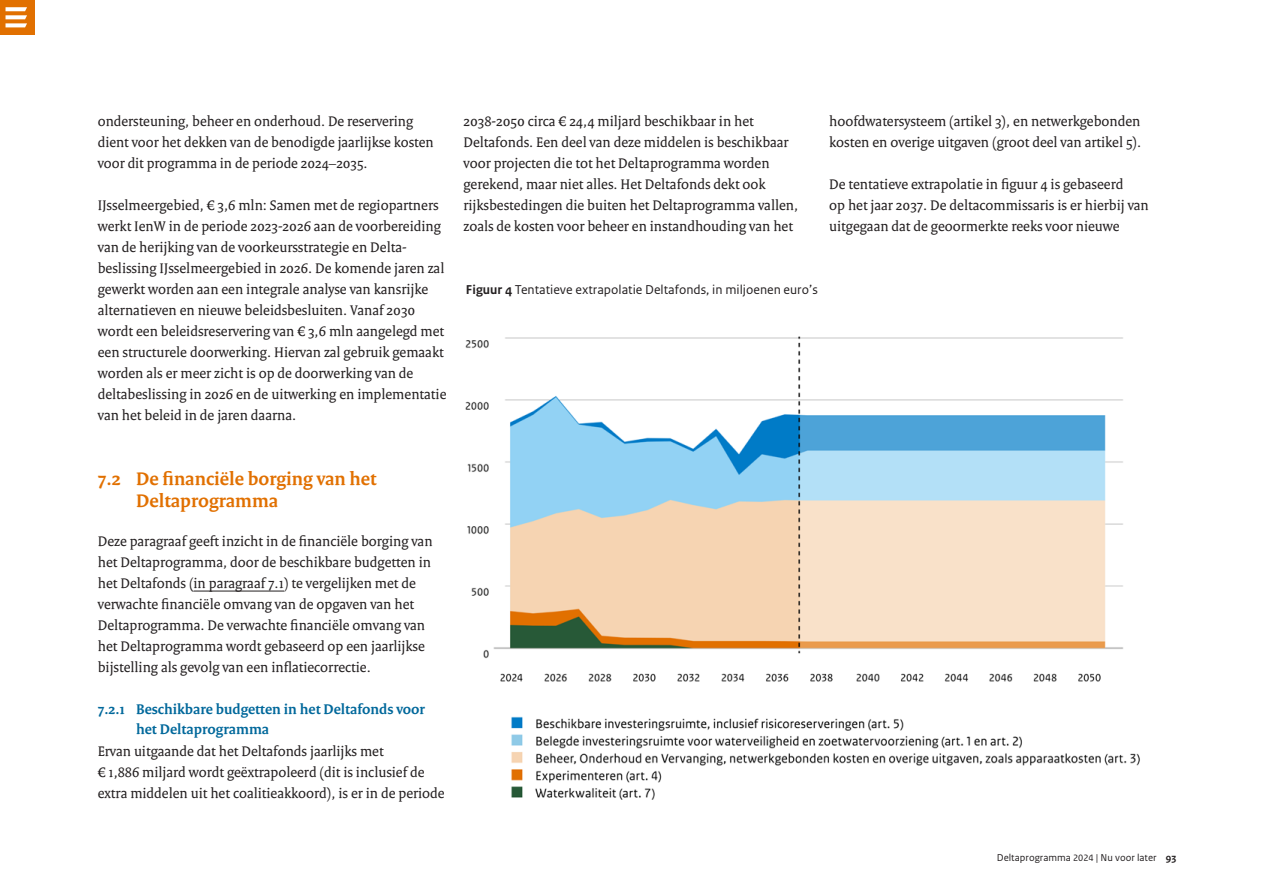
<style>
.page{position:relative;width:1263px;height:893px;background:#fff}
.page>*{position:absolute;margin:0;border:0;box-sizing:border-box;transform-origin:0 0}
.Kop_4{font:700 19.5px/22.5px "Rijksoverheid Serif";color:#e17000}
.Brood{font:15px/21px "Rijksoverheid Serif";color:#231f20}
.Kop_5__sub{font:700 15px/19.5px "Rijksoverheid Serif";color:#01689b}
.Bijschrift{font:13.5px "Rijksoverheid Sans Text";color:#231f20}
.t1{font:10.5px "Rijksoverheid Sans Text";color:#231f20}
.s1{font-weight:700}
.s2{font-size:9.75px}
</style>
<div class="page">
<div style="left:0;top:0;width:34px;height:34px;background:#e17000"></div>
<svg style="left:6px;top:7px;width:21px;height:20px"></svg>
<hr style="left:194px;top:591px;width:90px;height:1px;background:#231f20">
<img style="left:465px;top:336px;width:675px;height:464px">
<p class="Brood" style="left:98px;top:111px;width:337px">ondersteuning, beheer en onderhoud. De reservering dient voor het dekken van de benodigde jaarlijkse kosten voor dit programma in de periode 2024–2035.</p>
<p class="Brood" style="left:98px;top:195px;width:350px">Ĳsselmeergebied, € 3,6 mln: Samen met de regiopartners werkt IenW in de periode 2023-2026 aan de voorbereiding van de herĳking van de voorkeursstrategie en Delta&shy;beslissing Ĳsselmeergebied in 2026. De komende jaren zal gewerkt worden aan een integrale analyse van kansrĳke alternatieven en nieuwe beleidsbesluiten. Vanaf 2030 wordt een beleidsreservering van € 3,6 mln aangelegd met een structurele doorwerking. Hiervan zal gebruik gemaakt worden als er meer zicht is op de doorwerking van de deltabeslissing in 2026 en de uitwerking en implementatie van het beleid in de jaren daarna.</p>
<p class="Brood" style="left:463px;top:111px;width:336px">2038-2050 circa € 24,4 miljard beschikbaar in het Deltafonds. Een deel van deze middelen is beschikbaar voor projecten die tot het Deltaprogramma worden gerekend, maar niet alles. Het Deltafonds dekt ook rijksbestedingen die buiten het Deltaprogramma vallen, zoals de kosten voor beheer en instandhouding van het</p>
<p class="Brood" style="left:829px;top:111px;width:313px">hoofdwatersysteem (artikel 3), en netwerkgebonden kosten en overige uitgaven (groot deel van artikel 5).</p>
<p class="Brood" style="left:829px;top:174px;width:321px">De tentatieve extrapolatie in figuur 4 is gebaseerd<br>op het jaar 2037. De deltacommissaris is er hierbij van uitgegaan dat de geoormerkte reeks voor nieuwe</p>
<p class="Bijschrift" style="left:466px;top:282px;width:353px"><span class="s1">Figuur 4</span> Tentatieve extrapolatie Deltafonds, in miljoenen euro’s</p>
<h4 class="Kop_4" style="left:136px;top:467px;width:242px;text-indent:-38px">7.2 De financiële borging van het<br>Deltaprogramma</h4>
<p class="Brood" style="left:98px;top:531px;width:336px">Deze paragraaf geeft inzicht in de financiële borging van het Deltaprogramma, door de beschikbare budgetten in het Deltafonds (in paragraaf 7.1) te vergelijken met de verwachte financiële omvang van de opgaven van het Deltaprogramma. De verwachte financiële omvang van het Deltaprogramma wordt gebaseerd op een jaarlijkse bijstelling als gevolg van een inflatiecorrectie.</p>
<h5 class="Kop_5__sub" style="left:136px;top:699px;width:290px;text-indent:-38px">7.2.1 Beschikbare budgetten in het Deltafonds voor het Deltaprogramma</h5>
<p class="Brood" style="left:98px;top:741px;width:348px">Ervan uitgaande dat het Deltafonds jaarlijks met<br>€ 1,886 miljard wordt geëxtrapoleerd (dit is inclusief de extra middelen uit het coalitieakkoord), is er in de periode</p>
<p class="t1" style="left:997px;top:852px;width:181px">Deltaprogramma <span class="s2">2024</span> | Nu voor later <span class="s1">93</span></p>
</div>
